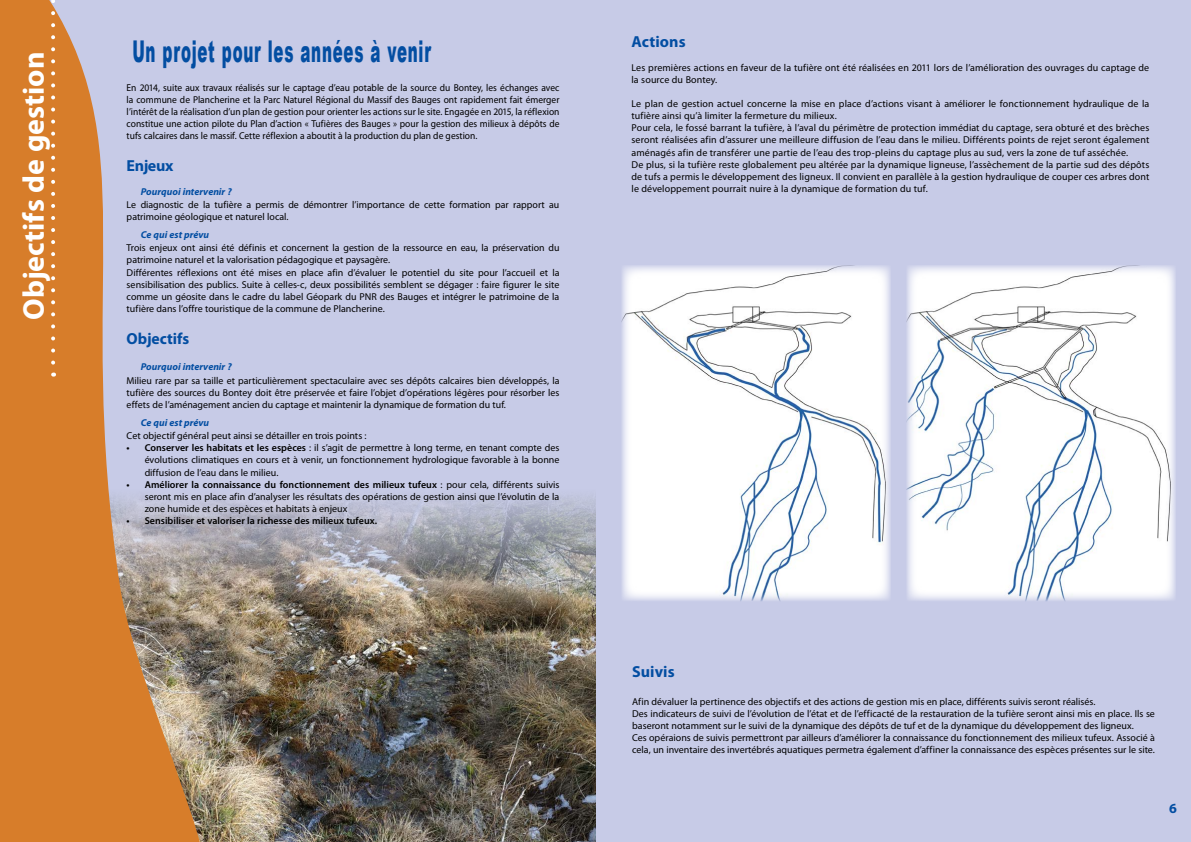
<style>
.page{position:relative;width:1191px;height:842px;background:#c7cbe7}
.page>*{position:absolute;margin:0;border:0;box-sizing:border-box;transform-origin:0 0}
.t1{font:900 30px "Arial";letter-spacing:.05em;color:#034ea2;scale:.5 1}
.t2{font:700 30px "Myriad Pro";color:#fff}
.t3{font:700 16px "Myriad Pro";color:#034ea2}
.t4{font:700 14px "Myriad Pro";color:#034ea2}
.t5{font:10px/12.1px "Myriad Pro";letter-spacing:.005em;color:#000}
.t6{font:10px/12.1px "Myriad Pro";letter-spacing:.005em;color:#000;text-align:justify;scale:.95 1}
.t7{font:italic 700 10px "Myriad Pro";color:#034ea2}
.t8{font:600 10px "Myriad Pro";color:#000}
.s1{font-weight:600}
</style>
<div class="page">
<img style="left:203px;top:495px;width:392px;height:347px">
<svg style="left:0;top:0;width:203px;height:842px;fill:#d77d2a"></svg>
<svg style="left:51px;top:0;width:4px;height:363px"></svg>
<img style="left:621px;top:266px;width:269px;height:335px">
<img style="left:906px;top:266px;width:269px;height:335px">
<h1 class="t2" style="left:14px;top:320px;width:269px;rotate:-90deg">Objectifs de gestion</h1>
<h1 class="t1" style="left:132px;top:29px;width:599px">Un projet pour les années à venir</h1>
<p class="t6" style="left:127px;top:81px;width:457px">En 2014, suite aux travaux réalisés sur le captage d’eau potable de la source du Bontey, les échanges avec la commune de Plancherine et la Parc Naturel Régional du Massif des Bauges ont rapidement fait émerger l’intérêt de la réalisation d’un plan de gestion pour orienter les actions sur le site. Engagée en 2015, la réflexion constitue une action pilote du Plan d’action « Tufières des Bauges » pour la gestion des milieux à dépôts de tufs calcaires dans le massif. Cette réflexion a aboutit à la production du plan de gestion.</p>
<h2 class="t3" style="left:127px;top:155px;width:48px">Enjeux</h2>
<p class="t7" style="left:141px;top:185px;width:92px">Pourquoi intervenir ?</p>
<p class="t5" style="left:127px;top:198px;width:434px">Le diagnostic de la tufière a permis de démontrer l’importance de cette formation par rapport au patrimoine géologique et naturel local.</p>
<p class="t7" style="left:141px;top:228px;width:70px">Ce qui est prévu</p>
<p class="t5" style="left:127px;top:242px;width:434px">Trois enjeux ont ainsi été définis et concernent la gestion de la ressource en eau, la préservation du patrimoine naturel et la valorisation pédagogique et paysagère.<br>Différentes réflexions ont été mises en place afin d’évaluer le potentiel du site pour l’accueil et la sensibilisation des publics. Suite à celles-c, deux possibilités semblent se dégager : faire figurer le site comme un géosite dans le cadre du label Géopark du PNR des Bauges et intégrer le patrimoine de la tufière dans l’offre touristique de la commune de Plancherine.</p>
<h2 class="t3" style="left:127px;top:328px;width:64px">Objectifs</h2>
<p class="t7" style="left:141px;top:360px;width:92px">Pourquoi intervenir ?</p>
<p class="t5" style="left:127px;top:374px;width:434px;text-align:justify">Milieu rare par sa taille et particulièrement spectaculaire avec ses dépôts calcaires bien développés, la tufière des sources du Bontey doit être préservée et faire l’objet d’opérations légères pour résorber les effets de l’aménagement ancien du captage et maintenir la dynamique de formation du tuf.</p>
<p class="t7" style="left:141px;top:416px;width:70px">Ce qui est prévu</p>
<p class="t5" style="left:127px;top:430px;width:241px">Cet objectif général peut ainsi se détailler en trois points :</p>
<p class="t5" style="left:145px;top:442px;width:416px;text-align:justify;text-indent:-18px"><span class="s1">• Conserver les habitats et les espèces</span> : il s’agit de permettre à long terme, en tenant compte des évolutions climatiques en cours et à venir, un fonctionnement hydrologique favorable à la bonne diffusion de l’eau dans le milieu.</p>
<p class="t5" style="left:145px;top:478px;width:416px;text-align:justify;text-indent:-18px"><span class="s1">• Améliorer la connaissance du fonctionnement des milieux tufeux</span> : pour cela, différents suivis seront mis en place afin d’analyser les résultats des opérations de gestion ainsi que l’évolutin de la zone humide et des espèces et habitats à enjeux</p>
<p class="t8" style="left:127px;top:514px;width:252px">• Sensibiliser et valoriser la richesse des milieux tufeux.</p>
<h2 class="t3" style="left:631px;top:31px;width:56px">Actions</h2>
<p class="t5" style="left:631px;top:61px;width:519px">Les premières actions en faveur de la tufière ont été réalisées en 2011 lors de l’amélioration des ouvrages du captage de la source du Bontey.</p>
<p class="t5" style="left:631px;top:98px;width:519px">Le plan de gestion actuel concerne la mise en place d’actions visant à améliorer le fonctionnement hydraulique de la tufière ainsi qu’à limiter la fermeture du milieux.<br>Pour cela, le fossé barrant la tufière, à l’aval du périmètre de protection immédiat du captage, sera obturé et des brèches seront réalisées afin d’assurer une meilleure diffusion de l’eau dans le milieu. Différents points de rejet seront également aménagés afin de transférer une partie de l’eau des trop-pleins du captage plus au sud, vers la zone de tuf asséchée.<br>De plus, si la tufière reste globalement peu altérée par la dynamique ligneuse, l’assèchement de la partie sud des dépôts de tufs a permis le développement des ligneux. Il convient en parallèle à la gestion hydraulique de couper ces arbres dont le développement pourrait nuire à la dynamique de formation du tuf.</p>
<h2 class="t3" style="left:632px;top:661px;width:44px">Suivis</h2>
<p class="t5" style="left:632px;top:695px;width:524px">Afin dévaluer la pertinence des objectifs et des actions de gestion mis en place, différents suivis seront réalisés.<br>Des indicateurs de suivi de l’évolution de l’état et de l’efficacté de la restauration de la tufière seront ainsi mis en place. Ils se baseront notamment sur le suivi de la dynamique des dépôts de tuf et de la dynamique du développement des ligneux.<br>Ces opéraions de suivis permettront par ailleurs d’améliorer la connaissance du fonctionnement des milieux tufeux. Associé à cela, un inventaire des invertébrés aquatiques permetra également d’affiner la connaissance des espèces présentes sur le site.</p>
<h3 class="t4" style="left:1169px;top:799px;width:9px">6</h3>
</div>
